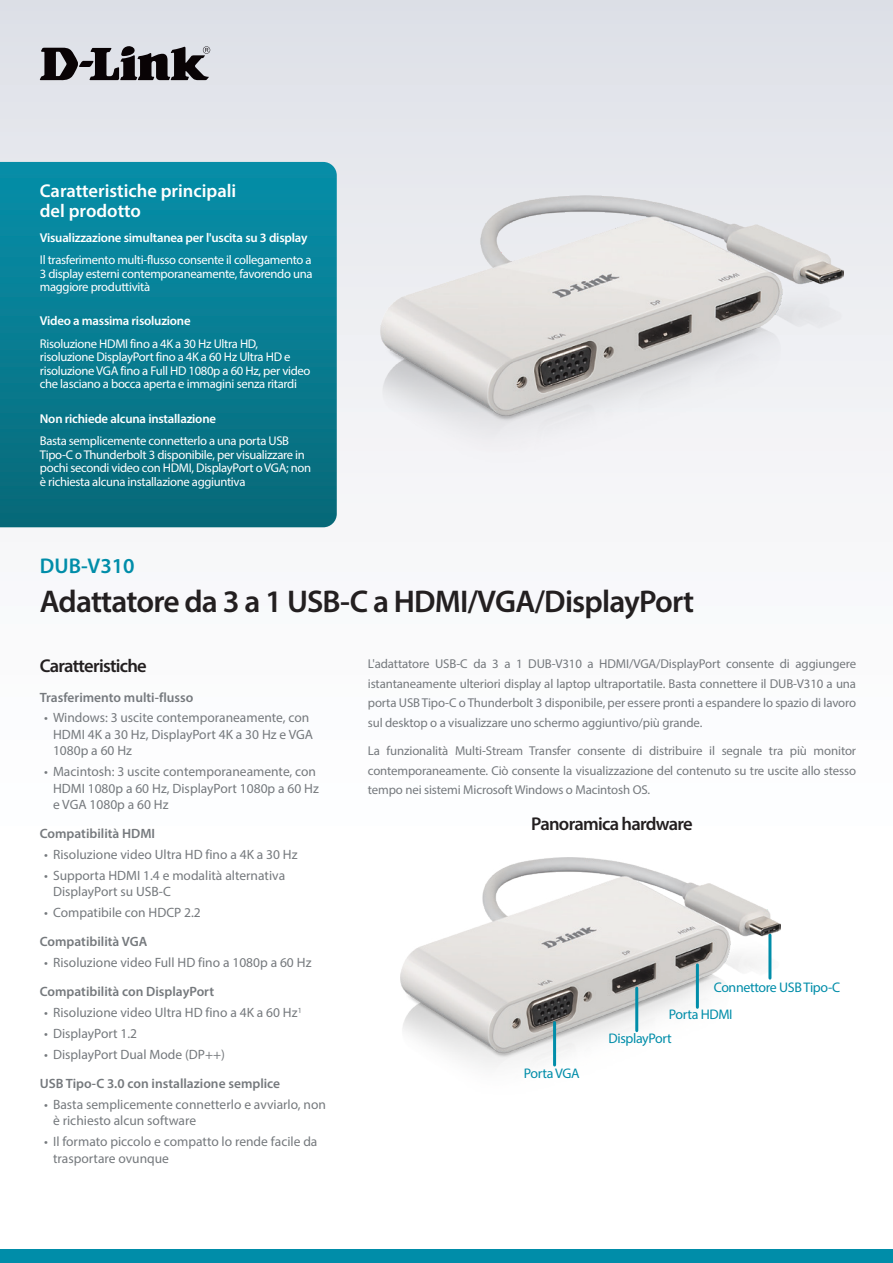
<style>
.page{position:relative;width:893px;height:1263px;background:#fff}
.page>*{position:absolute;margin:0;border:0;box-sizing:border-box;transform-origin:0 0}
.Product_Name__Cover{font:600 31.5px "Myriad Pro";letter-spacing:-.025em;color:#231f20}
.Model_Number__Cover{font:600 21.3px "Myriad Pro";color:#008da9}
.Highlights_Title{font:600 18.6px/20px "Myriad Pro";color:#fff}
.Description_Text{font:600 18.6px "Myriad Pro";letter-spacing:-.04em;color:#231f20}
.Features_Title{font:600 18.6px "Myriad Pro";letter-spacing:-.04em;color:#231f20}
.Image_Caption{font:13.95px "Myriad Pro";letter-spacing:-.025em;color:#008da9}
.t1{font:13.5px/16.5px "Myriad Pro";color:#75797d}
.Features_Category{font:600 13.5px "Myriad Pro";color:#75797d}
.Description_Text-2{font:12.9px/19.5px "Myriad Pro";letter-spacing:-.01em;color:#75797d;text-align:justify}
.Highlights_Category{font:600 12.9px "Myriad Pro";letter-spacing:-.015em;color:#fff}
.Highlights_Text{font:12.6px/13.5px "Myriad Pro";letter-spacing:-.025em;color:#fff}
</style>
<div class="page">
<div style="left:0;top:0;width:893px;height:1084px;background:linear-gradient(to bottom,#e2e4ea,#fff)"></div>
<div style="left:0;top:1249px;width:893px;height:14px;background:#008da9"></div>
<svg style="left:0;top:162px;width:337px;height:365px;background:#077c91"></svg>
<svg style="left:40px;top:46px;width:170px;height:34px;background:#6b696d"></svg>
<img style="left:381px;top:196px;width:462px;height:274px">
<img style="left:400px;top:858px;width:381px;height:226px">
<hr style="left:696px;top:965px;width:3px;height:42px;background:#008da9">
<hr style="left:768px;top:935px;width:3px;height:43px;background:#008da9">
<hr style="left:553px;top:1023px;width:3px;height:42px;background:#008da9">
<hr style="left:635px;top:988px;width:3px;height:43px;background:#008da9">
<p class="Highlights_Title" style="left:40px;top:181px;width:198px">Caratteristiche principali del prodotto</p>
<p class="Highlights_Category" style="left:40px;top:229px;width:269px">Visualizzazione simultanea per l'uscita su 3 display</p>
<p class="Highlights_Text" style="left:40px;top:253px;width:274px;text-align:justify">Il trasferimento multi-flusso consente il collegamento a 3 display esterni contemporaneamente, favorendo una maggiore produttività</p>
<p class="Highlights_Category" style="left:40px;top:313px;width:152px">Video a massima risoluzione</p>
<p class="Highlights_Text" style="left:40px;top:337px;width:272px">Risoluzione HDMI fino a 4K a 30 Hz Ultra HD, risoluzione DisplayPort fino a 4K a 60 Hz Ultra HD e risoluzione VGA fino a Full HD 1080p a 60 Hz, per video che lasciano a bocca aperta e immagini senza ritardi</p>
<p class="Highlights_Category" style="left:40px;top:410px;width:178px">Non richiede alcuna installazione</p>
<p class="Highlights_Text" style="left:40px;top:434px;width:273px">Basta semplicemente connetterlo a una porta USB Tipo-C o Thunderbolt 3 disponibile, per visualizzare in pochi secondi video con HDMI, DisplayPort o VGA; non è richiesta alcuna installazione aggiuntiva</p>
<p class="Model_Number__Cover" style="left:40px;top:552px;width:96px">DUB-V310</p>
<p class="Product_Name__Cover" style="left:40px;top:582px;width:656px">Adattatore da 3 a 1 USB-C a HDMI/VGA/DisplayPort</p>
<p class="Features_Title" style="left:40px;top:654px;width:108px">Caratteristiche</p>
<p class="Features_Category" style="left:40px;top:688px;width:155px">Trasferimento multi-flusso</p>
<p class="t1" style="left:53px;top:709px;width:262px;text-indent:-9px">• Windows: 3 uscite contemporaneamente, con<br>HDMI 4K a 30 Hz, DisplayPort 4K a 30 Hz e VGA<br>1080p a 60 Hz</p>
<p class="t1" style="left:53px;top:763px;width:267px;text-indent:-9px">• Macintosh: 3 uscite contemporaneamente, con<br>HDMI 1080p a 60 Hz, DisplayPort 1080p a 60 Hz e VGA 1080p a 60 Hz</p>
<p class="Features_Category" style="left:40px;top:825px;width:117px">Compatibilità HDMI</p>
<p class="t1" style="left:44px;top:846px;width:255px">• Risoluzione video Ultra HD fino a 4K a 30 Hz</p>
<p class="t1" style="left:53px;top:867px;width:234px;text-indent:-9px">• Supporta HDMI 1.4 e modalità alternativa<br>DisplayPort su USB-C</p>
<p class="t1" style="left:44px;top:904px;width:158px">• Compatibile con HDCP 2.2</p>
<p class="Features_Category" style="left:40px;top:933px;width:109px">Compatibilità VGA</p>
<p class="t1" style="left:44px;top:954px;width:269px">• Risoluzione video Full HD fino a 1080p a 60 Hz</p>
<p class="Features_Category" style="left:40px;top:983px;width:176px">Compatibilità con DisplayPort</p>
<p class="t1" style="left:44px;top:1004px;width:259px">• Risoluzione video Ultra HD fino a 4K a 60 Hz<sup>1</sup></p>
<p class="t1" style="left:44px;top:1025px;width:95px">• DisplayPort 1.2</p>
<p class="t1" style="left:44px;top:1046px;width:182px">• DisplayPort Dual Mode (DP++)</p>
<p class="Features_Category" style="left:40px;top:1075px;width:242px">USB Tipo-C 3.0 con installazione semplice</p>
<p class="t1" style="left:53px;top:1096px;width:274px;text-indent:-9px">• Basta semplicemente connetterlo e avviarlo, non è richiesto alcun software</p>
<p class="t1" style="left:53px;top:1133px;width:266px;text-indent:-9px">• Il formato piccolo e compatto lo rende facile da trasportare ovunque</p>
<p class="Description_Text-2" style="left:368px;top:654px;width:490px">L'adattatore USB-C da 3 a 1 DUB-V310 a HDMI/VGA/DisplayPort consente di aggiungere istantaneamente ulteriori display al laptop ultraportatile. Basta connettere il DUB-V310 a una porta USB Tipo-C o Thunderbolt 3 disponibile, per essere pronti a espandere lo spazio di lavoro sul desktop o a visualizzare uno schermo aggiuntivo/più grande.</p>
<p class="Description_Text-2" style="left:368px;top:741px;width:490px">La funzionalità Multi-Stream Transfer consente di distribuire il segnale tra più monitor contemporaneamente. Ciò consente la visualizzazione del contenuto su tre uscite allo stesso tempo nei sistemi Microsoft Windows o Macintosh OS.</p>
<p class="Description_Text" style="left:531px;top:812px;width:163px">Panoramica hardware</p>
<p class="Image_Caption" style="left:714px;top:979px;width:128px">Connettore USB Tipo-C</p>
<p class="Image_Caption" style="left:669px;top:1006px;width:65px">Porta HDMI</p>
<p class="Image_Caption" style="left:524px;top:1065px;width:57px">Porta VGA</p>
<p class="Image_Caption" style="left:608px;top:1029px;width:65px">DisplayPort</p>
</div>
